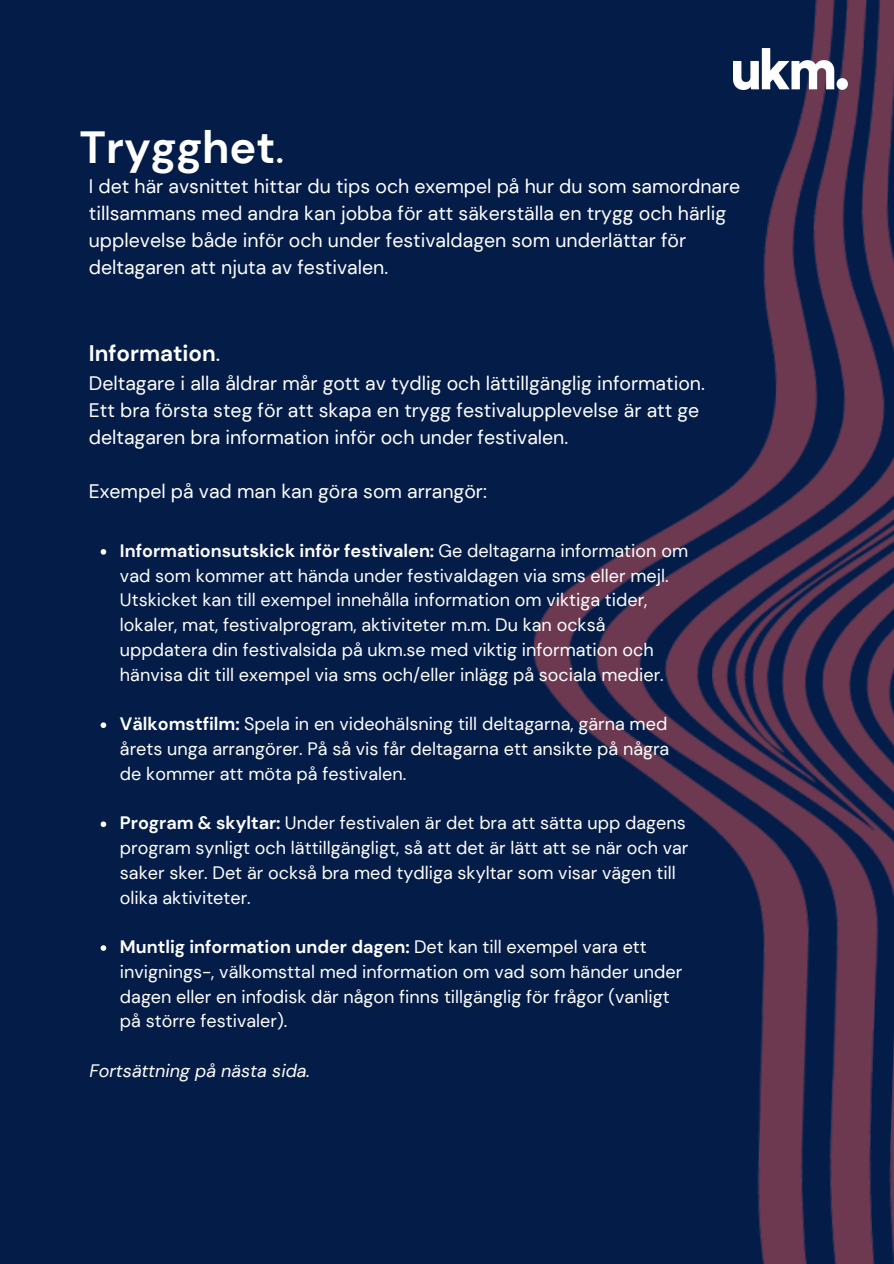
<style>
.page{position:relative;width:894px;height:1264px;background:#fff}
.page>*{position:absolute;margin:0;border:0;box-sizing:border-box;transform-origin:0 0}
.t1{font:700 45px "DM Sans";color:#fff}
.t2{font:700 22.5px "DM Sans";color:#fff}
.t3{font:19.5px/27px "DM Sans";color:#fff}
.t4{font:18px/24.8px "DM Sans";color:#fff}
.t5{font:italic 18px "DM Sans";color:#fff}
.s1{font-weight:400}
.s2{font-weight:700}
</style>
<div class="page">
<div style="left:0;top:0;width:893px;height:1263px;background:#041c48"></div>
<img style="left:533px;top:0;width:360px;height:1263px">
<img style="left:732px;top:49px;width:115px;height:40px">
<svg style="left:101px;top:549px;width:5px;height:5px"></svg>
<svg style="left:101px;top:722px;width:5px;height:6px"></svg>
<svg style="left:101px;top:821px;width:5px;height:6px"></svg>
<svg style="left:101px;top:945px;width:5px;height:5px"></svg>
<p class="t1" style="left:80px;top:118px;width:206px">Trygghet<span class="s1">.</span></p>
<h1 class="t3" style="left:89px;top:173px;width:652px">I det här avsnittet hittar du tips och exempel på hur du som samordnare tillsammans med andra kan jobba för att säkerställa en trygg och härlig upplevelse både inför och under festivaldagen som underlättar för deltagaren att njuta av festivalen.</h1>
<p class="t2" style="left:89px;top:339px;width:133px">Information<span class="s1">.</span></p>
<p class="t3" style="left:89px;top:369px;width:617px">Deltagare i alla åldrar mår gott av tydlig och lättillgänglig information.<br>Ett bra första steg för att skapa en trygg festivalupplevelse är att ge deltagaren bra information inför och under festivalen.</p>
<p class="t3" style="left:89px;top:477px;width:399px">Exempel på vad man kan göra som arrangör:</p>
<p class="t4" style="left:120px;top:538px;width:569px"><span class="s2">Informationsutskick inför festivalen:</span> Ge deltagarna information om vad som kommer att hända under festivaldagen via sms eller mejl.<br>Utskicket kan till exempel innehålla information om viktiga tider, lokaler, mat, festivalprogram, aktiviteter m.m. Du kan också uppdatera din festivalsida på ukm.se med viktig information och hänvisa dit till exempel via sms och/eller inlägg på sociala medier.</p>
<p class="t4" style="left:120px;top:711px;width:550px;text-align:justify"><span class="s2">Välkomstfilm:</span> Spela in en videohälsning till deltagarna, gärna med årets unga arrangörer. På så vis får deltagarna ett ansikte på några de kommer att möta på festivalen.</p>
<p class="t4" style="left:120px;top:810px;width:570px"><span class="s2">Program &amp; skyltar:</span> Under festivalen är det bra att sätta upp dagens program synligt och lättillgängligt, så att det är lätt att se när och var saker sker. Det är också bra med tydliga skyltar som visar vägen till olika aktiviteter.</p>
<p class="t4" style="left:120px;top:934px;width:563px"><span class="s2">Muntlig information under dagen:</span> Det kan till exempel vara ett invignings-, välkomsttal med information om vad som händer under dagen eller en infodisk där någon finns tillgänglig för frågor (vanligt på större festivaler).</p>
<p class="t5" style="left:89px;top:1059px;width:222px">Fortsättning på nästa sida.</p>
</div>
